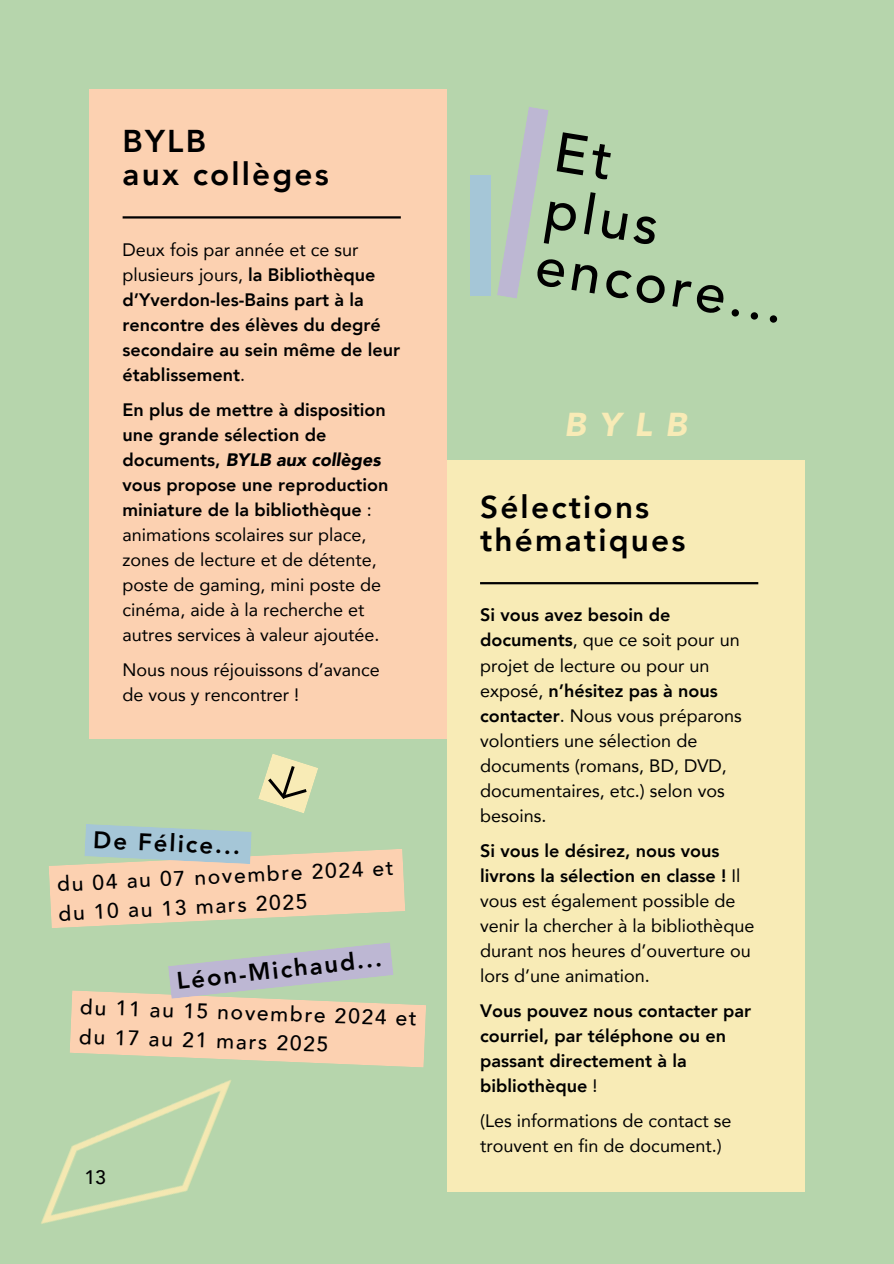
<style>
.page{position:relative;width:894px;height:1264px;background:#fff}
.page>*{position:absolute;margin:0;border:0;box-sizing:border-box;transform-origin:0 0}
.t1{font:500 55.5px/57.6px "Avenir";color:#000}
.t2{font:italic 900 33px "Avenir";color:#f8ebb6}
.t3{font:800 31.5px/32.7px "Avenir";letter-spacing:.07em;color:#000}
.t4{font:800 24px "Avenir";color:#000001}
.t5{font:500 21px/29.1px "Avenir";color:#000001}
.t6{font:500 19.5px "Avenir";color:#000001}
.t7{font:18px/25px "Avenir";color:#000}
.t8{font:800 18px/25px "Avenir";color:#000}
.s1{font-weight:400}
.s2{font-weight:800}
.s3{font-weight:900;font-style:italic}
</style>
<div class="page">
<div style="left:0;top:0;width:893px;height:1263px;background:#b6d5ac"></div>
<div style="left:89px;top:89px;width:357px;height:649px;background:#fcd1b1"></div>
<div style="left:446px;top:460px;width:358px;height:731px;background:#f8ebb6"></div>
<hr style="left:123px;top:216px;width:278px;height:2px;background:#000001">
<hr style="left:480px;top:582px;width:278px;height:2px;background:#000001">
<svg style="left:497px;top:107px;width:51px;height:191px"></svg>
<div style="left:470px;top:175px;width:20px;height:120px;background:#a5c6d7"></div>
<svg style="left:49px;top:824px;width:356px;height:104px"></svg>
<svg style="left:72px;top:942px;width:354px;height:125px"></svg>
<svg style="left:258px;top:754px;width:60px;height:59px"></svg>
<img style="left:41px;top:1003px;width:242px;height:221px">
<p class="t3" style="left:123px;top:126px;width:208px">BYLB<br>aux collèges</p>
<p class="t8" style="left:123px;top:238px;width:279px"><span class="s1">Deux fois par année et ce sur plusieurs jours,</span> la Bibliothèque d’Yverdon-les-Bains part à la rencontre des élèves du degré secondaire au sein même de leur établissement<span class="s1">.</span></p>
<p class="t7" style="left:123px;top:398px;width:267px"><span class="s2">En plus de mettre à disposition une grande sélection de documents,</span> <span class="s3">BYLB aux collèges </span><span class="s2">vous propose une reproduction miniature de la bibliothèque</span> : animations scolaires sur place, zones de lecture et de détente, poste de gaming, mini poste de cinéma, aide à la recherche et autres services à valeur ajoutée.</p>
<h4 class="t7" style="left:123px;top:658px;width:259px">Nous nous réjouissons d’avance de vous y rencontrer !</h4>
<p class="t4" style="left:94px;top:823px;width:148px;rotate:3deg">De Félice...</p>
<p class="t5" style="left:56px;top:870px;width:338px;rotate:-3deg">du 04 au 07 novembre 2024 et du 10 au 13 mars 2025</p>
<p class="t4" style="left:175px;top:964px;width:207px;rotate:-6deg">Léon-Michaud...</p>
<p class="t5" style="left:81px;top:992px;width:338px;rotate:2deg">du 11 au 15 novembre 2024 et du 17 au 21 mars 2025</p>
<h3 class="t6" style="left:84px;top:1164px;width:23px">13</h3>
<p class="t1" style="left:558px;top:124px;width:252px;rotate:9deg">Et<br>plus encore...</p>
<h2 class="t2" style="left:564px;top:403px;width:124px">BYLB</h2>
<h1 class="t3" style="left:480px;top:492px;width:207px">Sélections thématiques</h1>
<h5 class="t7" style="left:480px;top:603px;width:263px"><span class="s2">Si vous avez besoin de documents</span>, que ce soit pour un projet de lecture ou pour un exposé, <span class="s2">n’hésitez pas à nous contacter</span>. Nous vous préparons volontiers une sélection de documents (romans, BD, DVD, documentaires, etc.) selon vos besoins.</h5>
<h4 class="t7" style="left:480px;top:838px;width:276px"><span class="s2">Si vous le désirez, nous vous livrons la sélection en classe !</span> Il vous est également possible de venir la chercher à la bibliothèque durant nos heures d’ouverture ou lors d’une animation.</h4>
<h5 class="t8" style="left:480px;top:998px;width:272px">Vous pouvez nous contacter par courriel, par téléphone ou en passant directement à la bibliothèque <span class="s1">!</span></h5>
<p class="t7" style="left:480px;top:1108px;width:253px">(Les informations de contact se trouvent en fin de document.)</p>
</div>
